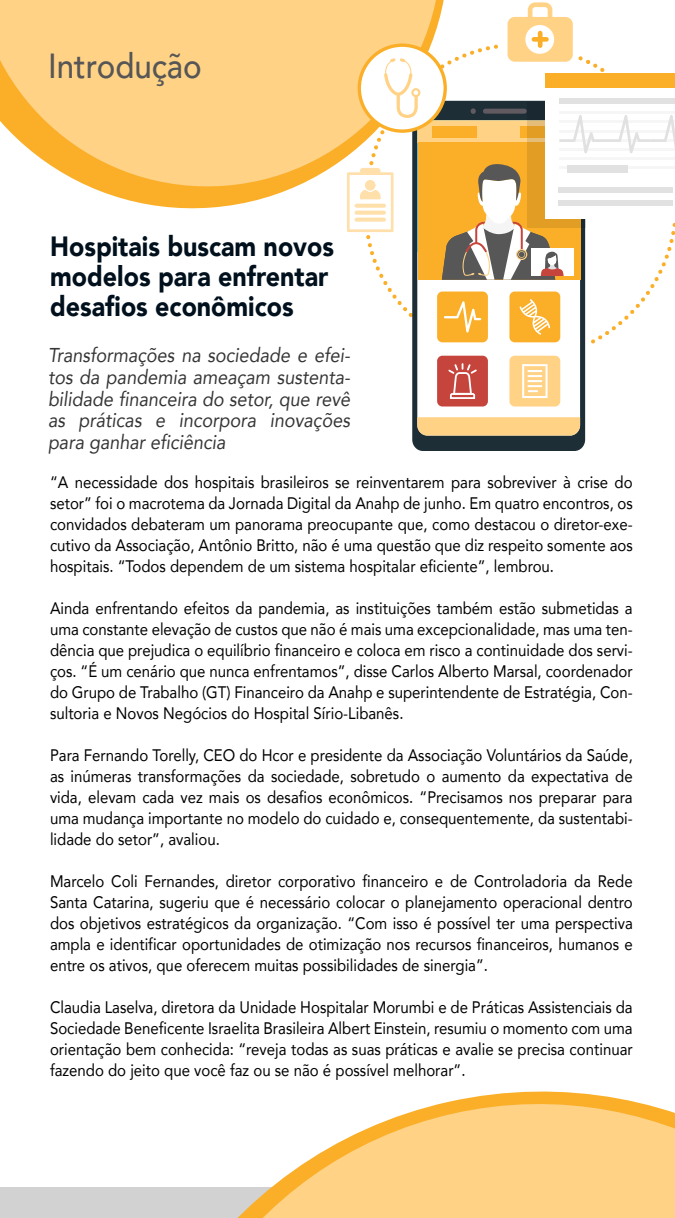
<style>
.page{position:relative;width:675px;height:1218px;background:#fff}
.page>*{position:absolute;margin:0;border:0;box-sizing:border-box;transform-origin:0 0}
.t1{font:500 34.8px "Avenir";color:#565656;scale:.9 1}
.t2{font:900 27.8px/30px "Avenir";color:#00101c;scale:.9 1}
.t3{font:italic 20px/21.6px "Avenir";color:#353535;text-align:justify;scale:.9 1}
.t4{font:16.65px/21px "Avenir";color:#000;text-align:justify;scale:.9 1}
</style>
<div class="page">
<svg style="left:114px;top:196px;width:157px;height:13px;fill:#fbaf29"></svg>
<svg style="left:0;top:0;width:444px;height:196px;background:#fed083"></svg>
<div style="left:0;top:1187px;width:336px;height:31px;background:#d2d2d2"></div>
<svg style="left:237px;top:1091px;width:438px;height:127px;fill:#ffd286"></svg>
<div style="left:412px;top:101px;width:173px;height:350px;background:#1d2e37;border-radius:11px"></div>
<div style="left:417px;top:120px;width:163px;height:316px;background:#fff;border-radius:10px"></div>
<svg style="left:417px;top:417px;width:163px;height:19px;background:#f9ce86"></svg>
<div style="left:437px;top:356px;width:51px;height:51px;background:#c5443c;border-radius:5px"></div>
<div style="left:509px;top:356px;width:51px;height:51px;background:#ffd286;border-radius:5px"></div>
<svg style="left:347px;top:2px;width:328px;height:397px"></svg>
<h1 class="t1" style="left:48px;top:36px;width:172px">Introdução</h1>
<h2 class="t2" style="left:50px;top:231px;width:317px">Hospitais buscam novos modelos para enfrentar desafios econômicos</h2>
<p class="t3" style="left:48px;top:345px;width:337px">Transformações na sociedade e efei&shy;tos da pandemia ameaçam sustenta&shy;bilidade financeira do setor, que revê as práticas e incorpora inovações para ganhar eficiência</p>
<p class="t4" style="left:50px;top:471px;width:649px">“A necessidade dos hospitais brasileiros se reinventarem para sobreviver à crise do setor” foi o macrotema da Jornada Digital da Anahp de junho. Em quatro encontros, os convidados debateram um panorama preocupante que, como destacou o diretor-exe&shy;cutivo da Associação, Antônio Britto, não é uma questão que diz respeito somente aos hospitais. “Todos dependem de um sistema hospitalar eficiente”, lembrou.</p>
<p class="t4" style="left:50px;top:597px;width:649px">Ainda enfrentando efeitos da pandemia, as instituições também estão submetidas a uma constante elevação de custos que não é mais uma excepcionalidade, mas uma ten&shy;dência que prejudica o equilíbrio financeiro e coloca em risco a continuidade dos servi&shy;ços. “É um cenário que nunca enfrentamos”, disse Carlos Alberto Marsal, coordenador do Grupo de Trabalho (GT) Financeiro da Anahp e superintendente de Estratégia, Con&shy;sultoria e Novos Negócios do Hospital Sírio-Libanês.</p>
<p class="t4" style="left:50px;top:744px;width:649px">Para Fernando Torelly, CEO do Hcor e presidente da Associação Voluntários da Saúde, as inúmeras transformações da sociedade, sobretudo o aumento da expectativa de vida, elevam cada vez mais os desafios econômicos. “Precisamos nos preparar para uma mudança importante no modelo do cuidado e, consequentemente, da sustentabi&shy;lidade do setor”, avaliou.</p>
<p class="t4" style="left:50px;top:870px;width:649px">Marcelo Coli Fernandes, diretor corporativo financeiro e de Controladoria da Rede Santa Catarina, sugeriu que é necessário colocar o planejamento operacional dentro dos objetivos estratégicos da organização. “Com isso é possível ter uma perspectiva ampla e identificar oportunidades de otimização nos recursos financeiros, humanos e entre os ativos, que oferecem muitas possibilidades de sinergia”.</p>
<p class="t4" style="left:50px;top:996px;width:649px">Claudia Laselva, diretora da Unidade Hospitalar Morumbi e de Práticas Assistenciais da Sociedade Beneficente Israelita Brasileira Albert Einstein, resumiu o momento com uma orientação bem conhecida: “reveja todas as suas práticas e avalie se precisa continuar fazendo do jeito que você faz ou se não é possível melhorar”.</p>
</div>
